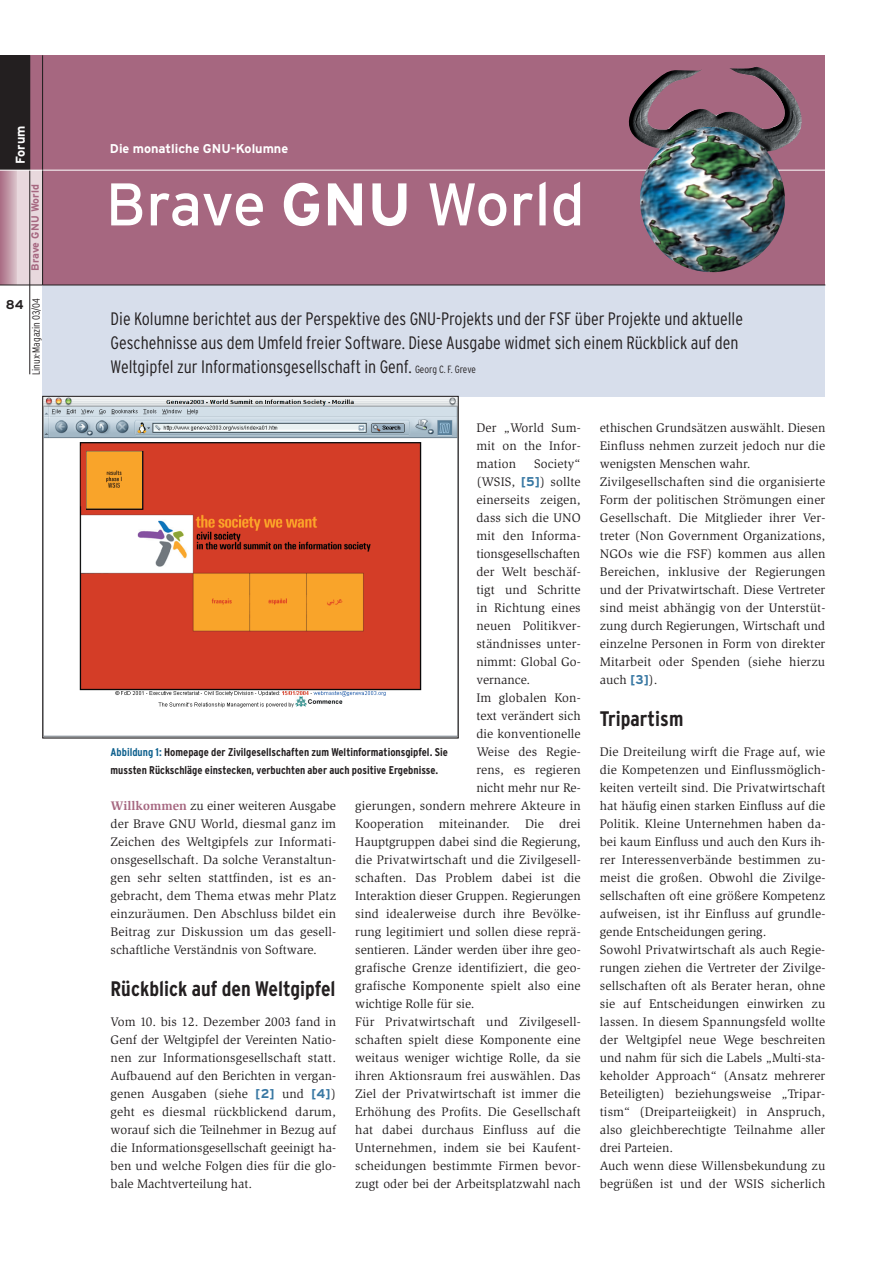
<style>
.page{position:relative;width:893px;height:1262px;background:#fff}
.page>*{position:absolute;margin:0;border:0;box-sizing:border-box;transform-origin:0 0}
.t1{font:60px "Interstate";letter-spacing:-.01em;color:#fff}
.t2{font:700 condensed 21px "Interstate";color:#231f20}
.t3{font:300 condensed 18px/24px "Interstate";color:#231f20}
.t4{font:12.75px/18px "Slimbach";letter-spacing:.01em;color:#231f20;text-align:justify}
.t5{font:700 12.75px "Interstate";color:#fff}
.t6{font:700 12.75px "Interstate";color:#231f20}
.t7{font:700 condensed 11.25px/18px "Interstate";color:#231f20}
.t8{font:300 condensed 10.5px "Interstate";color:#231f20}
.t9{font:700 10.5px "Interstate";color:#a66780}
.s1{font-weight:700}
.s2{font-size:10.5px}
.s3{font-family:"Interstate";font-weight:700;color:#3978a3}
.s4{color:#0f618e}
.s5{font-weight:700;color:#a66780}
</style>
<div class="page">
<div style="left:43px;top:285px;width:782px;height:111px;background:#d7deeb"></div>
<div style="left:43px;top:55px;width:782px;height:230px;background:#a66780"></div>
<hr style="left:43px;top:285px;width:782px;height:1px;background:#231f20">
<hr style="left:43px;top:170px;width:782px;height:1px;background:#fff">
<img style="left:628px;top:67px;width:174px;height:206px">
<div style="left:0;top:55px;width:43px;height:230px;background:#a66780"></div>
<div style="left:0;top:55px;width:30px;height:115px;background:#231f20"></div>
<svg style="left:0;top:171px;width:17px;height:114px"></svg>
<div style="left:17px;top:170px;width:26px;height:115px;background:#e8d8dd"></div>
<hr style="left:30px;top:55px;width:1px;height:319px;background:#231f20">
<hr style="left:42px;top:55px;width:1px;height:230px;background:#231f20">
<hr style="left:0;top:285px;width:43px;height:1px;background:#231f20">
<hr style="left:0;top:170px;width:43px;height:1px;background:#fff">
<img style="left:45px;top:398px;width:411px;height:338px">
<p class="t5" style="left:15px;top:164px;width:40px;rotate:-90deg">Forum</p>
<p class="t9" style="left:31px;top:271px;width:88px;rotate:-90deg">Brave GNU World</p>
<p class="t6" style="left:6px;top:300px;width:19px">84</p>
<p class="t8" style="left:32px;top:375px;width:78px;rotate:-90deg">Linux-Magazin 03/04</p>
<p class="t5" style="left:110px;top:144px;width:180px">Die monatliche GNU-Kolumne</p>
<h1 class="t1" style="left:106px;top:182px;width:480px">Brave <span class="s1">GNU</span> World</h1>
<p class="t3" style="left:111px;top:308px;width:634px">Die Kolumne berichtet aus der Perspektive des GNU-Projekts und der FSF über Projekte und aktuelle<br>Geschehnisse aus dem Umfeld freier Software. Diese Ausgabe widmet sich einem Rückblick auf den<br>Weltgipfel zur Informationsgesellschaft in Genf. <span class="s2">Georg C. F. Greve</span></p>
<p class="t4" style="left:476px;top:420px;width:106px">Der „World Sum&shy;mit on the Infor&shy;mation</p>
<p class="t4" style="left:534px;top:456px;width:48px">Society“</p>
<p class="t4" style="left:476px;top:474px;width:106px">(WSIS, <span class="s3">[5]</span>) sollte</p>
<p class="t4" style="left:476px;top:492px;width:106px">einerseits zeigen,</p>
<p class="t4" style="left:476px;top:510px;width:106px">dass sich die UNO</p>
<p class="t4" style="left:476px;top:528px;width:106px">mit den Informa-</p>
<p class="t4" style="left:476px;top:546px;width:105px">tionsgesellschaften</p>
<p class="t4" style="left:476px;top:564px;width:106px">der Welt beschäf-</p>
<p class="t4" style="left:476px;top:582px;width:106px">tigt und Schritte</p>
<p class="t4" style="left:476px;top:600px;width:106px">in Richtung eines</p>
<p class="t4" style="left:476px;top:618px;width:106px">neuen Politikver-</p>
<p class="t4" style="left:476px;top:636px;width:106px">ständnisses unter-</p>
<p class="t4" style="left:476px;top:654px;width:106px">nimmt: Global Go-</p>
<p class="t4" style="left:476px;top:672px;width:55px">vernance.</p>
<p class="t4" style="left:476px;top:690px;width:106px">Im globalen Kon-</p>
<p class="t4" style="left:476px;top:708px;width:106px">text verändert sich</p>
<p class="t4" style="left:476px;top:726px;width:106px">die konventionelle</p>
<p class="t4" style="left:476px;top:744px;width:106px">Weise des Regie-</p>
<p class="t4" style="left:476px;top:762px;width:106px">rens, es regieren</p>
<p class="t4" style="left:476px;top:780px;width:106px">nicht mehr nur Re-</p>
<p class="t4" style="left:355px;top:798px;width:227px">gierungen, sondern mehrere Akteure in</p>
<p class="t4" style="left:355px;top:816px;width:227px">Kooperation miteinander. Die drei</p>
<p class="t4" style="left:355px;top:834px;width:227px">Hauptgruppen dabei sind die Regierung,</p>
<p class="t4" style="left:355px;top:852px;width:227px">die Privatwirtschaft und die Zivilgesell-</p>
<p class="t4" style="left:355px;top:870px;width:227px">schaften. Das Problem dabei ist die</p>
<p class="t4" style="left:355px;top:888px;width:227px">Interaktion dieser Gruppen. Regierungen</p>
<p class="t4" style="left:355px;top:906px;width:227px">sind idealerweise durch ihre Bevölke-</p>
<p class="t4" style="left:355px;top:924px;width:227px">rung legitimiert und sollen diese reprä-</p>
<p class="t4" style="left:355px;top:942px;width:227px">sentieren. Länder werden über ihre geo-</p>
<p class="t4" style="left:355px;top:960px;width:227px">grafische Grenze identifiziert, die geo-</p>
<p class="t4" style="left:355px;top:978px;width:227px">grafische Komponente spielt also eine</p>
<p class="t4" style="left:355px;top:996px;width:121px">wichtige Rolle für sie.</p>
<p class="t4" style="left:355px;top:1014px;width:227px">Für Privatwirtschaft und Zivilgesell-</p>
<p class="t4" style="left:355px;top:1032px;width:227px">schaften spielt diese Komponente eine</p>
<p class="t4" style="left:355px;top:1050px;width:227px">weitaus weniger wichtige Rolle, da sie</p>
<p class="t4" style="left:355px;top:1068px;width:227px">ihren Aktionsraum frei auswählen. Das</p>
<p class="t4" style="left:355px;top:1086px;width:227px">Ziel der Privatwirtschaft ist immer die</p>
<p class="t4" style="left:355px;top:1104px;width:227px">Erhöhung des Profits. Die Gesellschaft</p>
<p class="t4" style="left:355px;top:1122px;width:227px">hat dabei durchaus Einfluss auf die</p>
<p class="t4" style="left:355px;top:1140px;width:227px">Unternehmen, indem sie bei Kaufent-</p>
<p class="t4" style="left:355px;top:1158px;width:227px">scheidungen bestimmte Firmen bevor-</p>
<p class="t4" style="left:355px;top:1176px;width:227px">zugt oder bei der Arbeitsplatzwahl nach</p>
<p class="t7" style="left:111px;top:744px;width:339px"><span class="s4">Abbildung 1:</span> Homepage der Zivilgesellschaften zum Weltinformationsgipfel. Sie mussten Rückschläge einstecken, verbuchten aber auch positive Ergebnisse.</p>
<p class="t4" style="left:111px;top:798px;width:227px"><span class="s5">Willkommen</span> zu einer weiteren Ausgabe der Brave GNU World, diesmal ganz im Zeichen des Weltgipfels zur Informati&shy;onsgesellschaft. Da solche Veranstaltun&shy;gen sehr selten stattfinden, ist es an&shy;gebracht, dem Thema etwas mehr Platz einzuräumen. Den Abschluss bildet ein Beitrag zur Diskussion um das gesell&shy;schaftliche Verständnis von Software.</p>
<h2 class="t2" style="left:111px;top:981px;width:226px">Rückblick auf den Weltgipfel</h2>
<p class="t4" style="left:111px;top:1014px;width:227px">Vom 10. bis 12. Dezember 2003 fand in Genf der Weltgipfel der Vereinten Natio&shy;nen zur Informationsgesellschaft statt.<br>Aufbauend auf den Berichten in vergan&shy;genen Ausgaben (siehe <span class="s3">[2]</span> und <span class="s3">[4]</span>) geht es diesmal rückblickend darum, worauf sich die Teilnehmer in Bezug auf die Informationsgesellschaft geeinigt ha&shy;ben und welche Folgen dies für die glo&shy;bale Machtverteilung hat.</p>
<p class="t4" style="left:600px;top:420px;width:227px;text-align:left">ethischen Grundsätzen auswählt. Diesen Einfluss nehmen zurzeit jedoch nur die wenigsten Menschen wahr.<br>Zivilgesellschaften sind die organisierte Form der politischen Strömungen einer Gesellschaft. Die Mitglieder ihrer Ver&shy;treter (Non Government Organizations, NGOs wie die FSF) kommen aus allen Bereichen, inklusive der Regierungen und der Privatwirtschaft. Diese Vertreter sind meist abhängig von der Unterstüt&shy;zung durch Regierungen, Wirtschaft und einzelne Personen in Form von direkter Mitarbeit oder Spenden (siehe hierzu auch <span class="s3">[3]</span>).</p>
<h2 class="t2" style="left:600px;top:711px;width:85px">Tripartism</h2>
<p class="t4" style="left:600px;top:744px;width:227px;text-align:left">Die Dreiteilung wirft die Frage auf, wie die Kompetenzen und Einflussmöglich&shy;keiten verteilt sind. Die Privatwirtschaft hat häufig einen starken Einfluss auf die Politik. Kleine Unternehmen haben da&shy;bei kaum Einfluss und auch den Kurs ih&shy;rer Interessenverbände bestimmen zu&shy;meist die großen. Obwohl die Zivilge&shy;sellschaften oft eine größere Kompetenz aufweisen, ist ihr Einfluss auf grundle&shy;gende Entscheidungen gering.<br>Sowohl Privatwirtschaft als auch Regie&shy;rungen ziehen die Vertreter der Zivilge&shy;sellschaften oft als Berater heran, ohne sie auf Entscheidungen einwirken zu lassen. In diesem Spannungsfeld wollte der Weltgipfel neue Wege beschreiten und nahm für sich die Labels „Multi-sta&shy;keholder Approach“ (Ansatz mehrerer Beteiligten) beziehungsweise „Tripar&shy;tism“ (Dreiparteiigkeit) in Anspruch, also gleichberechtigte Teilnahme aller drei Parteien.<br>Auch wenn diese Willensbekundung zu begrüßen ist und der WSIS sicherlich</p>
</div>
